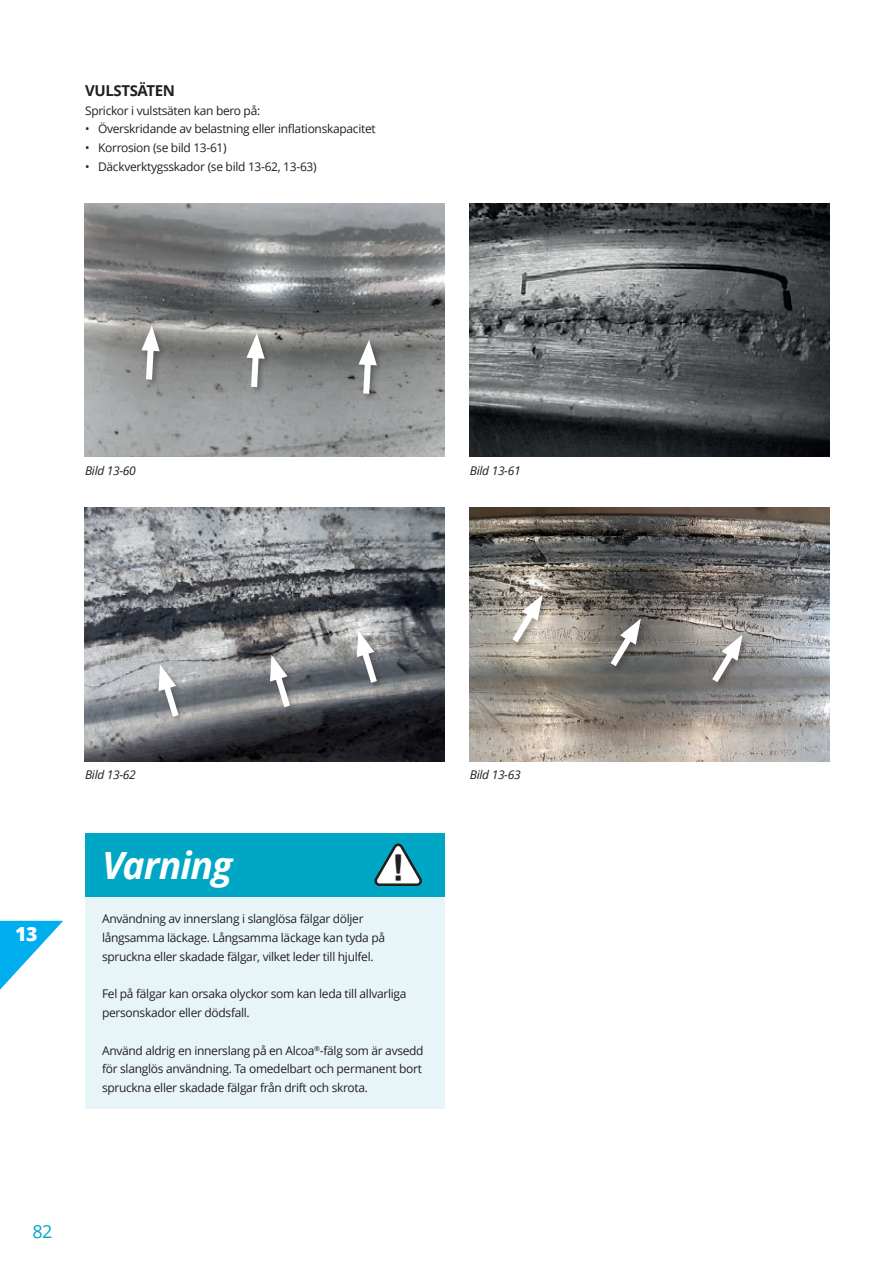
<style>
.page{position:relative;width:893px;height:1263px;background:#fff}
.page>*{position:absolute;margin:0;border:0;box-sizing:border-box;transform-origin:0 0}
.t1{font:italic 700 37.5px "Open Sans";letter-spacing:-.025em;color:#fff}
.t2{font:800 19.5px "Open Sans";color:#fff}
.t3{font:18px "Open Sans";color:#00a7c5}
.t4{font:700 15px "Open Sans";letter-spacing:-.025em;color:#231f20}
.t5{font:12px/18.8px "Open Sans";letter-spacing:-.025em;color:#231f20}
.t6{font:italic 12px "Open Sans";letter-spacing:-.025em;color:#231f20}
</style>
<div class="page">
<img style="left:469px;top:203px;width:360px;height:254px">
<div style="left:85px;top:897px;width:359px;height:212px;background:#e8f5f8"></div>
<div style="left:85px;top:833px;width:359px;height:64px;background:#00a7c5"></div>
<svg style="left:374px;top:843px;width:48px;height:43px"></svg>
<img style="left:85px;top:508px;width:360px;height:253px">
<div style="left:157px;top:664px;width:29px;height:60px;background:#231f20;opacity:.35"></div>
<svg style="left:157px;top:664px;width:26px;height:59px"></svg>
<div style="left:269px;top:654px;width:28px;height:61px;background:#231f20;opacity:.35"></div>
<svg style="left:268px;top:655px;width:27px;height:59px"></svg>
<div style="left:355px;top:630px;width:29px;height:60px;background:#231f20;opacity:.35"></div>
<svg style="left:355px;top:630px;width:26px;height:59px"></svg>
<img style="left:85px;top:203px;width:360px;height:254px">
<div style="left:245px;top:332px;width:27px;height:63px;background:#231f20;opacity:.35"></div>
<svg style="left:246px;top:333px;width:19px;height:60px"></svg>
<div style="left:358px;top:339px;width:26px;height:62px;background:#231f20;opacity:.35"></div>
<svg style="left:359px;top:340px;width:18px;height:60px"></svg>
<div style="left:140px;top:325px;width:27px;height:62px;background:#231f20;opacity:.35"></div>
<svg style="left:141px;top:326px;width:19px;height:60px"></svg>
<img style="left:469px;top:508px;width:360px;height:253px">
<div style="left:511px;top:594px;width:39px;height:55px;background:#231f20;opacity:.35"></div>
<svg style="left:507px;top:595px;width:36px;height:54px"></svg>
<div style="left:609px;top:617px;width:39px;height:56px;background:#231f20;opacity:.35"></div>
<svg style="left:605px;top:618px;width:36px;height:55px"></svg>
<div style="left:711px;top:633px;width:39px;height:56px;background:#231f20;opacity:.35"></div>
<svg style="left:707px;top:634px;width:36px;height:55px"></svg>
<svg style="left:0;top:921px;width:63px;height:69px"></svg>
<p class="t4" style="left:85px;top:80px;width:91px">VULSTSÄTEN</p>
<p class="t5" style="left:85px;top:100px;width:177px">Sprickor i vulstsäten kan bero på:</p>
<p class="t5" style="left:85px;top:119px;width:292px">• Överskridande av belastning eller inflationskapacitet</p>
<p class="t5" style="left:85px;top:138px;width:143px">• Korrosion (se bild 13-61)</p>
<p class="t5" style="left:85px;top:157px;width:233px">• Däckverktygsskador (se bild 13-62, 13-63)</p>
<p class="t6" style="left:85px;top:462px;width:52px">Bild 13-60</p>
<p class="t6" style="left:470px;top:462px;width:52px">Bild 13-61</p>
<h2 class="t2" style="left:15px;top:918px;width:24px">13</h2>
<p class="t6" style="left:85px;top:766px;width:52px">Bild 13-62</p>
<h1 class="t1" style="left:102px;top:839px;width:132px">Varning</h1>
<p class="t5" style="left:102px;top:909px;width:285px">Användning av innerslang i slanglösa fälgar döljer långsamma läckage. Långsamma läckage kan tyda på spruckna eller skadade fälgar, vilket leder till hjulfel.</p>
<p class="t5" style="left:102px;top:984px;width:306px">Fel på fälgar kan orsaka olyckor som kan leda till allvarliga personskador eller dödsfall.</p>
<p class="t5" style="left:102px;top:1041px;width:323px">Använd aldrig en innerslang på en Alcoa<sup>®</sup>-fälg som är avsedd för slanglös användning. Ta omedelbart och permanent bort spruckna eller skadade fälgar från drift och skrota.</p>
<p class="t6" style="left:470px;top:766px;width:52px">Bild 13-63</p>
<h3 class="t3" style="left:32px;top:1219px;width:22px">82</h3>
</div>
